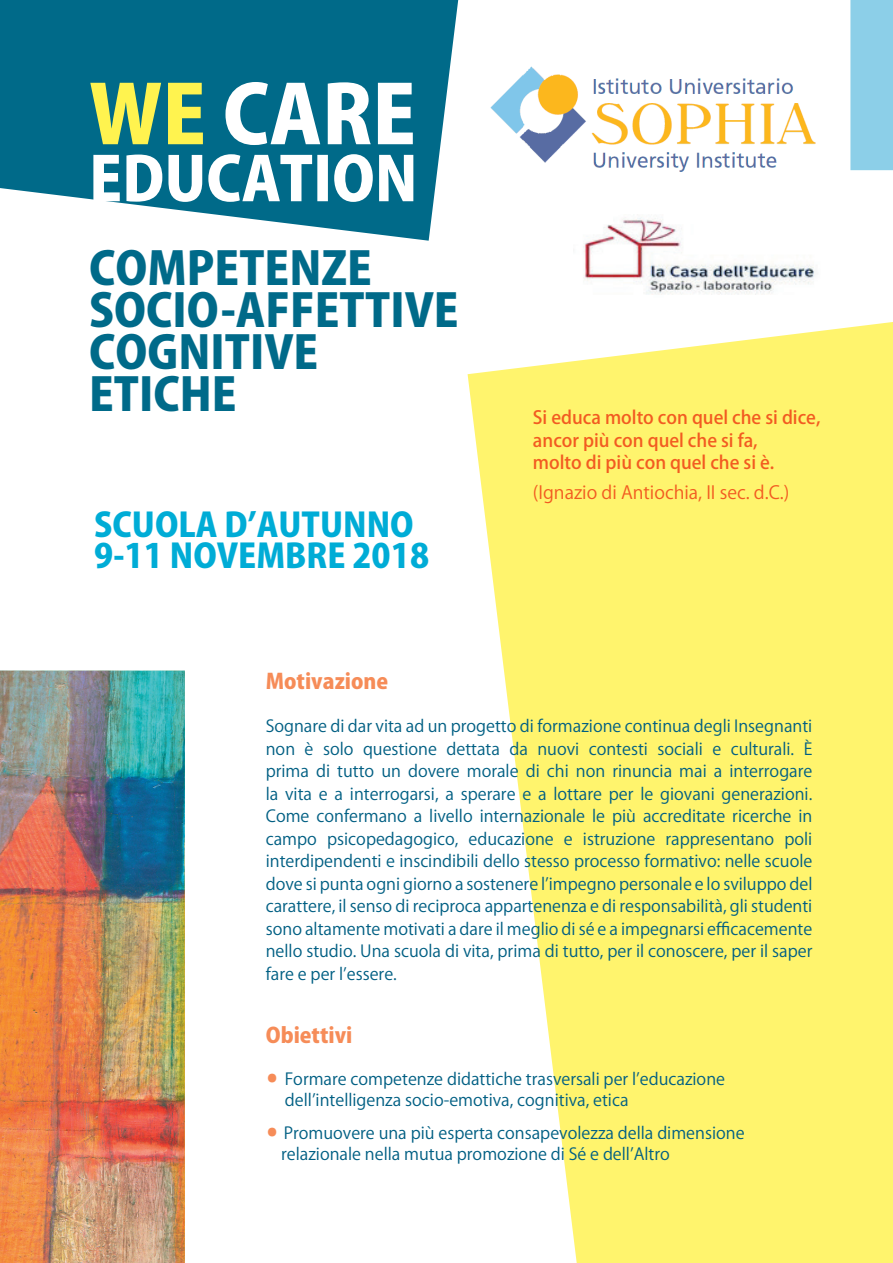
<style>
.page{position:relative;width:893px;height:1263px;background:#fff}
.page>*{position:absolute;margin:0;border:0;box-sizing:border-box;transform-origin:0 0}
.t1{font:800 79.5px "Koz Go Pro";color:#fff}
.t2{font:800 60px "Koz Go Pro";color:#fff}
.t3{font:800 45px/42px "Koz Go Pro";color:#006a89}
.t4{font:800 40.5px "Koz Go Std";color:#f68c58}
.t5{font:800 33px/31.5px "Koz Go Std";color:#00acd6}
.t6{font:800 21px "Koz Go Std";color:#f68c58}
.t7{font:500 18px/22.5px "Koz Go Std";color:#f25b21}
.t8{font:18px "Koz Go Std";color:#f25b21}
.t9{font:16.5px/22.5px "Koz Go Std";color:#005f83}
.s1{color:#fff34f}
</style>
<div class="page">
<svg style="left:468px;top:322px;width:425px;height:941px;background:#fff582"></svg>
<img style="left:0;top:671px;width:185px;height:592px">
<svg style="left:0;top:0;width:459px;height:241px;background:#1d7b96"></svg>
<svg style="left:0;top:1061px;width:34px;height:202px;background:#f08744"></svg>
<img style="left:490px;top:66px;width:326px;height:106px">
<div style="left:850px;top:0;width:43px;height:170px;background:#8ccfe8"></div>
<img style="left:583px;top:217px;width:232px;height:78px">
<h1 class="t1" style="left:89px;top:63px;width:328px"><span class="s1">WE</span> CARE</h1>
<h2 class="t2" style="left:89px;top:140px;width:330px">EDUCATION</h2>
<h3 class="t3" style="left:89px;top:251px;width:371px">COMPETENZE<br>SOCIO-AFFETTIVE<br>COGNITIVE<br>ETICHE</h3>
<h3 class="t5" style="left:94px;top:511px;width:336px">SCUOLA DʼAUTUNNO<br>9-11 NOVEMBRE 2018</h3>
<p class="t7" style="left:533px;top:407px;width:289px">Si educa molto con quel che si dice, ancor più con quel che si fa,<br>molto di più con quel che si è.</p>
<p class="t8" style="left:533px;top:481px;width:258px">(Ignazio di Antiochia, II sec. d.C.)</p>
<p class="t6" style="left:266px;top:667px;width:124px">Motivazione</p>
<p class="t9" style="left:266px;top:716px;width:548px;text-align:justify">Sognare di dar vita ad un progetto di formazione continua degli Insegnanti non è solo questione dettata da nuovi contesti sociali e culturali. È prima di tutto un dovere morale di chi non rinuncia mai a interrogare la vita e a interrogarsi, a sperare e a lottare per le giovani generazioni.<br>Come confermano a livello internazionale le più accreditate ricerche in campo psicopedagogico, educazione e istruzione rappresentano poli interdipendenti e inscindibili dello stesso processo formativo: nelle scuole dove si punta ogni giorno a sostenere lʼimpegno personale e lo sviluppo del carattere, il senso di reciproca appartenenza e di responsabilità, gli studenti sono altamente motivati a dare il meglio di sé e a impegnarsi efficacemente nello studio. Una scuola di vita, prima di tutto, per il conoscere, per il saper fare e per lʼessere.</p>
<p class="t6" style="left:266px;top:1021px;width:88px">Obiettivi</p>
<h3 class="t4" style="left:266px;top:1041px;width:13px">.</h3>
<p class="t9" style="left:285px;top:1069px;width:442px;line-height:21px">Formare competenze didattiche trasversali per lʼeducazione dellʼintelligenza socio-emotiva, cognitiva, etica</p>
<h3 class="t4" style="left:266px;top:1095px;width:13px">.</h3>
<p class="t9" style="left:281px;top:1123px;width:465px;line-height:21px">Promuovere una più esperta consapevolezza della dimensione relazionale nella mutua promozione di Sé e dellʼAltro</p>
</div>
